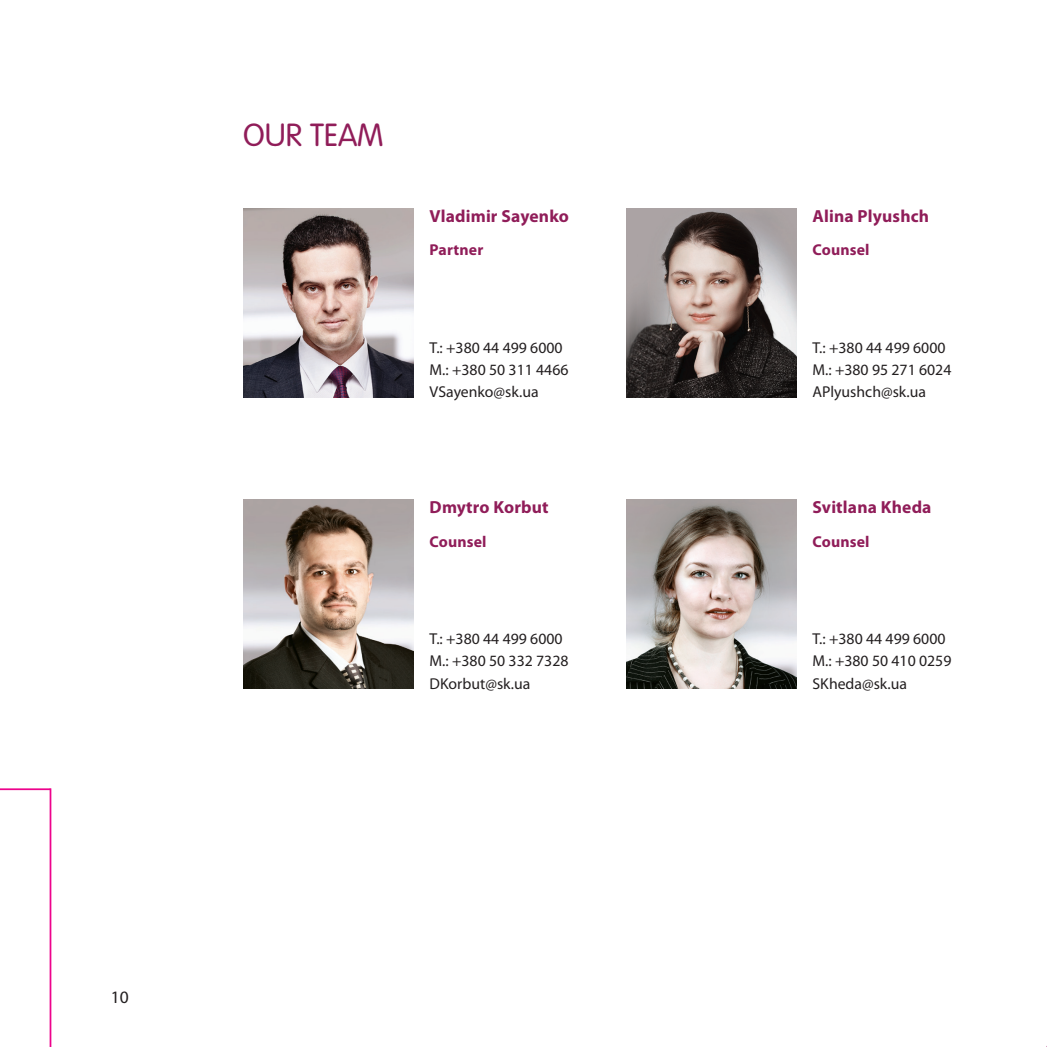
<style>
.page{position:relative;width:1047px;height:1047px;background:#fff}
.page>*{position:absolute;margin:0;border:0;box-sizing:border-box;transform-origin:0 0}
.t1{font:31.5px "Rotonda C";color:#901d59}
.t2{font:700 17.5px "Myriad Pro";letter-spacing:.01em;color:#901d59}
.t3{font:17.5px "Myriad Pro";color:#231f20}
.t4{font:15.75px "Myriad Pro";color:#231f20}
.t5{font:700 15.75px "Myriad Pro";letter-spacing:.01em;color:#901d59}
</style>
<div class="page">
<img style="left:243px;top:208px;width:170px;height:189px">
<img style="left:626px;top:208px;width:170px;height:189px">
<img style="left:243px;top:500px;width:170px;height:188px">
<img style="left:626px;top:500px;width:170px;height:188px">
<hr style="left:50px;top:788px;width:1px;height:259px;background:#ed028c">
<hr style="left:0;top:788px;width:50px;height:2px;background:#ed028c">
<p class="t1" style="left:243px;top:118px;width:142px">OUR TEAM</p>
<p class="t2" style="left:430px;top:204px;width:141px">Vladimir Sayenko</p>
<p class="t5" style="left:430px;top:240px;width:55px">Partner</p>
<p class="t4" style="left:430px;top:337px;width:134px">Т.: +380 44 499 6000</p>
<p class="t4" style="left:430px;top:360px;width:140px">М.: +380 50 311 4466</p>
<p class="t4" style="left:430px;top:382px;width:110px">VSayenko@sk.ua</p>
<p class="t2" style="left:430px;top:496px;width:121px">Dmytro Korbut</p>
<p class="t5" style="left:430px;top:531px;width:58px">Counsel</p>
<p class="t4" style="left:430px;top:629px;width:134px">Т.: +380 44 499 6000</p>
<p class="t4" style="left:430px;top:651px;width:140px">М.: +380 50 332 7328</p>
<p class="t4" style="left:430px;top:673px;width:102px">DKorbut@sk.ua</p>
<p class="t3" style="left:111px;top:986px;width:20px">10</p>
<p class="t2" style="left:812px;top:204px;width:118px">Alina Plyushch</p>
<p class="t5" style="left:812px;top:240px;width:58px">Counsel</p>
<p class="t4" style="left:812px;top:337px;width:134px">Т.: +380 44 499 6000</p>
<p class="t4" style="left:812px;top:360px;width:140px">М.: +380 95 271 6024</p>
<p class="t4" style="left:812px;top:382px;width:115px">APlyushch@sk.ua</p>
<p class="t2" style="left:812px;top:496px;width:120px">Svitlana Kheda</p>
<p class="t5" style="left:812px;top:531px;width:58px">Counsel</p>
<p class="t4" style="left:812px;top:629px;width:134px">Т.: +380 44 499 6000</p>
<p class="t4" style="left:812px;top:651px;width:140px">М.: +380 50 410 0259</p>
<p class="t4" style="left:812px;top:673px;width:96px">SKheda@sk.ua</p>
</div>
